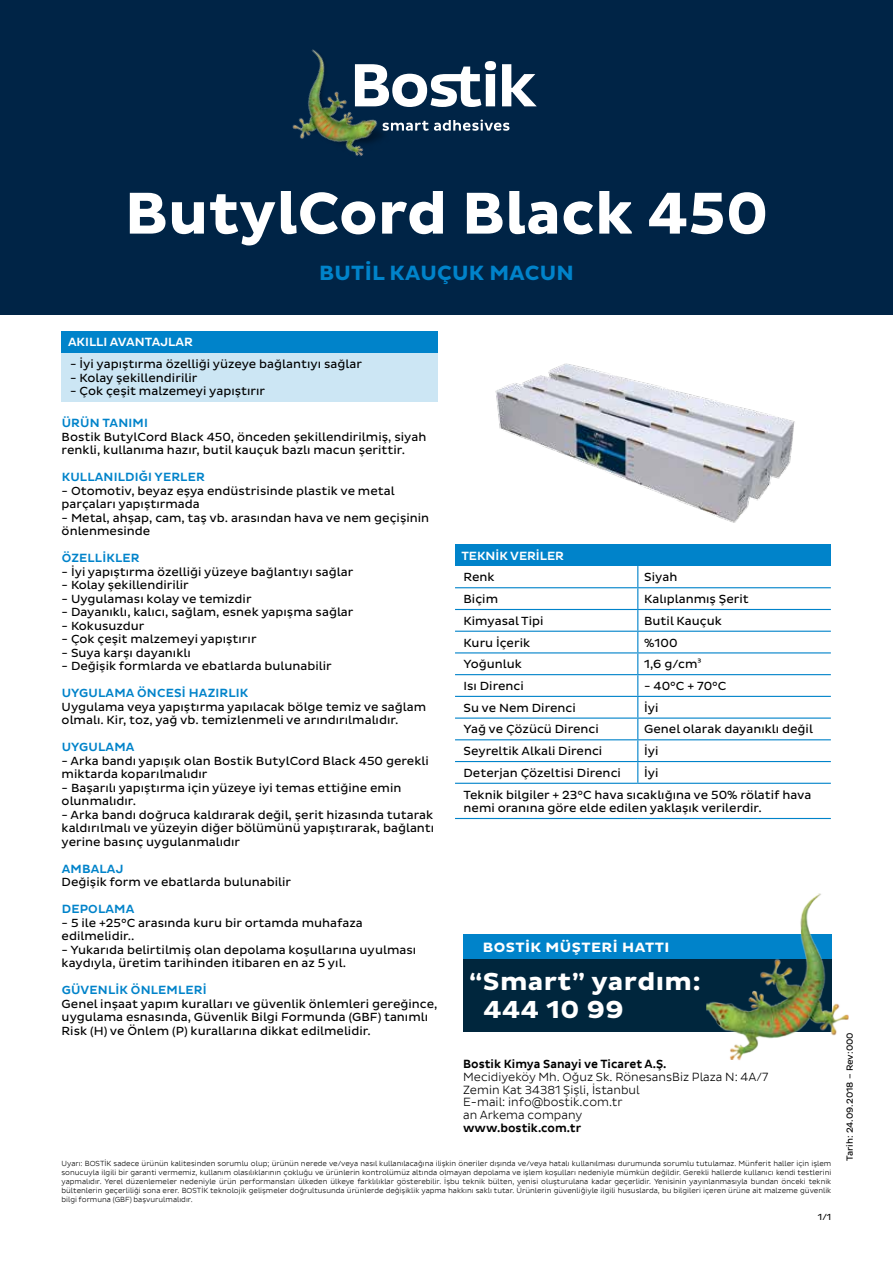
<style>
.page{position:relative;width:893px;height:1263px;background:#fff}
.page>*{position:absolute;margin:0;border:0;box-sizing:border-box;transform-origin:0 0}
.t1{font:700 60px "Bostik";color:#fff}
.t2{font:700 25.05px "Bostik";letter-spacing:.015em;color:#fff;scale:1.07 1}
.t3{font:700 21px "Bostik";letter-spacing:.015em;color:#0083ca}
.t4{font:700 13.8px "Bostik";letter-spacing:.03em;color:#fff;scale:1.07 1}
.t5{font:12px/13.5px "Bostik";color:#000}
.t6{font:300 12px/12.8px "Bostik Office";color:#000;scale:.95 1}
.t7{font:500 12px "Bostik Office";letter-spacing:.015em;color:#0083ca}
.t8{font:500 12px "Bostik Office";color:#000;scale:.95 1}
.t9{font:500 12px "Bostik Office";color:#fff}
.t10{font:9px "Bostik";color:#000}
.t11{font:300 7.5px/9px "Bostik Office";color:#000;text-align:justify;scale:.95 1}
</style>
<div class="page">
<div style="left:0;top:0;width:893px;height:315px;background:#002446"></div>
<img style="left:292px;top:49px;width:91px;height:107px">
<svg style="left:383px;top:120px;width:126px;height:11px"></svg>
<svg style="left:355px;top:61px;width:182px;height:46px"></svg>
<div style="left:463px;top:934px;width:368px;height:25px;background:#0083ca"></div>
<div style="left:463px;top:959px;width:368px;height:72px;background:#00263d"></div>
<img style="left:704px;top:893px;width:145px;height:167px">
<div style="left:455px;top:544px;width:376px;height:22px;background:#0083ca"></div>
<hr style="left:455px;top:587px;width:183px;height:1px;background:#0083ca">
<hr style="left:638px;top:587px;width:193px;height:1px;background:#0083ca">
<hr style="left:455px;top:609px;width:183px;height:1px;background:#0083ca">
<hr style="left:638px;top:609px;width:193px;height:1px;background:#0083ca">
<hr style="left:455px;top:631px;width:183px;height:1px;background:#0083ca">
<hr style="left:638px;top:631px;width:193px;height:1px;background:#0083ca">
<hr style="left:455px;top:652px;width:183px;height:1px;background:#0083ca">
<hr style="left:638px;top:652px;width:193px;height:1px;background:#0083ca">
<hr style="left:455px;top:674px;width:183px;height:1px;background:#0083ca">
<hr style="left:638px;top:674px;width:193px;height:1px;background:#0083ca">
<hr style="left:455px;top:696px;width:183px;height:1px;background:#0083ca">
<hr style="left:638px;top:696px;width:193px;height:1px;background:#0083ca">
<hr style="left:455px;top:717px;width:183px;height:2px;background:#0083ca">
<hr style="left:638px;top:717px;width:193px;height:2px;background:#0083ca">
<hr style="left:455px;top:739px;width:183px;height:1px;background:#0083ca">
<hr style="left:638px;top:739px;width:193px;height:1px;background:#0083ca">
<hr style="left:455px;top:761px;width:183px;height:1px;background:#0083ca">
<hr style="left:638px;top:761px;width:193px;height:1px;background:#0083ca">
<svg style="left:637px;top:566px;width:1px;height:217px"></svg>
<hr style="left:455px;top:783px;width:183px;height:1px;background:#0083ca">
<hr style="left:638px;top:783px;width:193px;height:1px;background:#0083ca">
<hr style="left:455px;top:818px;width:183px;height:1px;background:#0083ca">
<hr style="left:638px;top:818px;width:193px;height:1px;background:#0083ca">
<div style="left:62px;top:331px;width:376px;height:22px;background:#0083ca"></div>
<div style="left:62px;top:353px;width:376px;height:48px;background:#cce6f4"></div>
<img style="left:495px;top:363px;width:300px;height:160px">
<h1 class="t1" style="left:125px;top:179px;width:645px">ButylCord Black 450</h1>
<h3 class="t3" style="left:319px;top:261px;width:256px">Butİl Kauçuk Macun</h3>
<p class="t9" style="left:68px;top:335px;width:24px">AKILLI</p>
<p class="t9" style="left:110px;top:335px;width:10px">AVAN</p>
<p class="t9" style="left:145px;top:335px;width:33px">TAJLAR</p>
<p class="t5" style="left:70px;top:357px;width:293px">- İyi yapıştırma özelliği yüzeye bağlantıyı sağlar</p>
<p class="t5" style="left:70px;top:371px;width:129px">- Kolay şekillendirilir</p>
<p class="t5" style="left:70px;top:384px;width:196px">- Çok çeşit malzemeyi yapıştırır</p>
<p class="t7" style="left:62px;top:416px;width:88px">ÜRÜN TANIMI</p>
<p class="t5" style="left:62px;top:430px;width:366px">Bostik ButylCord Black 450, önceden şekillendirilmiş, siyah renkli, kullanıma hazır, butil kauçuk bazlı macun şerittir.</p>
<p class="t7" style="left:62px;top:470px;width:145px">KULLANILDIĞI YERLER</p>
<p class="t5" style="left:62px;top:484px;width:335px">- Otomotiv, beyaz eşya endüstrisinde plastik ve metal parçaları yapıştırmada</p>
<p class="t5" style="left:62px;top:511px;width:369px">- Metal, ahşap, cam, taş vb. arasından hava ve nem geçişinin önlenmesinde</p>
<p class="t7" style="left:62px;top:551px;width:79px">ÖZELLİKLER</p>
<p class="t5" style="left:62px;top:565px;width:293px">- İyi yapıştırma özelliği yüzeye bağlantıyı sağlar</p>
<p class="t5" style="left:62px;top:578px;width:129px">- Kolay şekillendirilir</p>
<p class="t5" style="left:62px;top:592px;width:192px">- Uygulaması kolay ve temizdir</p>
<p class="t5" style="left:62px;top:605px;width:293px">- Dayanıklı, kalıcı, sağlam, esnek yapışma sağlar</p>
<p class="t5" style="left:62px;top:619px;width:84px">- Kokusuzdur</p>
<p class="t5" style="left:62px;top:632px;width:196px">- Çok çeşit malzemeyi yapıştırır</p>
<p class="t5" style="left:62px;top:646px;width:131px">- Suya karşı dayanıklı</p>
<p class="t5" style="left:62px;top:659px;width:272px">- Değişik formlarda ve ebatlarda bulunabilir</p>
<p class="t7" style="left:62px;top:686px;width:187px">UYGULAMA ÖNCESİ HAZIRLIK</p>
<p class="t5" style="left:62px;top:700px;width:366px">Uygulama veya yapıştırma yapılacak bölge temiz ve sağlam olmalı. Kir, toz, yağ vb. temizlenmeli ve arındırılmalıdır.</p>
<p class="t7" style="left:62px;top:740px;width:74px">UYGULAMA</p>
<p class="t5" style="left:62px;top:754px;width:369px">- Arka bandı yapışık olan Bostik ButylCord Black 450 gerekli miktarda koparılmalıdır</p>
<p class="t5" style="left:62px;top:781px;width:341px">- Başarılı yapıştırma için yüzeye iyi temas ettiğine emin olunmalıdır.</p>
<p class="t5" style="left:62px;top:808px;width:374px;text-align:justify">- Arka bandı doğruca kaldırarak değil, şerit hizasında tutarak kaldırılmalı ve yüzeyin diğer bölümünü yapıştırarak, bağlantı yerine basınç uygulanmalıdır</p>
<p class="t7" style="left:62px;top:862px;width:63px">AMBALAJ</p>
<p class="t5" style="left:62px;top:875px;width:231px">Değişik form ve ebatlarda bulunabilir</p>
<p class="t7" style="left:62px;top:902px;width:74px">DEPOLAMA</p>
<p class="t5" style="left:62px;top:916px;width:303px">- 5 ile +25°C arasında kuru bir ortamda muhafaza edilmelidir..</p>
<p class="t5" style="left:62px;top:943px;width:356px">- Yukarıda belirtilmiş olan depolama koşullarına uyulması kaydıyla, üretim tarihinden itibaren en az 5 yıl.</p>
<p class="t7" style="left:62px;top:983px;width:146px">GÜVENLİK ÖNLEMLERİ</p>
<p class="t5" style="left:62px;top:997px;width:377px">Genel inşaat yapım kuralları ve güvenlik önlemleri gereğince, uygulama esnasında, Güvenlik Bilgi Formunda (GBF) tanımlı<br>Risk (H) ve Önlem (P) kurallarına dikkat edilmelidir.</p>
<p class="t9" style="left:461px;top:549px;width:59px">TEKNİK VER</p>
<p class="t9" style="left:536px;top:549px;width:13px">İLER</p>
<p class="t5" style="left:464px;top:571px;width:33px">Renk</p>
<p class="t5" style="left:644px;top:571px;width:35px">Siyah</p>
<p class="t5" style="left:464px;top:592px;width:36px">Biçim</p>
<p class="t5" style="left:644px;top:592px;width:106px">Kalıplanmış Şerit</p>
<p class="t5" style="left:464px;top:614px;width:81px">Kimyasal Tipi</p>
<p class="t5" style="left:644px;top:614px;width:79px">Butil Kauçuk</p>
<p class="t5" style="left:464px;top:636px;width:68px">Kuru İçerik</p>
<p class="t5" style="left:644px;top:636px;width:35px">%100</p>
<p class="t5" style="left:464px;top:658px;width:60px">Yoğunluk</p>
<p class="t5" style="left:644px;top:658px;width:59px">1,6 g/cm³</p>
<p class="t5" style="left:464px;top:679px;width:62px">Isı Direnci</p>
<p class="t5" style="left:644px;top:679px;width:84px">- 40°C + 70°C</p>
<p class="t5" style="left:464px;top:701px;width:114px">Su ve Nem Direnci</p>
<p class="t5" style="left:644px;top:701px;width:16px">İyi</p>
<p class="t5" style="left:464px;top:723px;width:137px">Yağ ve Çözücü Direnci</p>
<p class="t5" style="left:644px;top:723px;width:170px">Genel olarak dayanıklı değil</p>
<p class="t5" style="left:464px;top:744px;width:140px">Seyreltik Alkali Direnci</p>
<p class="t5" style="left:644px;top:744px;width:16px">İyi</p>
<p class="t5" style="left:464px;top:766px;width:159px">Deterjan Çözeltisi Direnci</p>
<p class="t5" style="left:464px;top:762px;width:349px;line-height:21.8px;text-indent:181px">İyi<br>Teknik bilgiler + 23°C hava sıcaklığına ve 50% rölatif hava</p>
<p class="t5" style="left:464px;top:801px;width:300px">nemi oranına göre elde edilen yaklaşık verilerdir.</p>
<p class="t4" style="left:483px;top:939px;width:176px">BOSTİK MÜŞTERİ HATTI</p>
<h2 class="t2" style="left:469px;top:967px;width:218px">“Smart” yardım:</h2>
<h2 class="t2" style="left:483px;top:995px;width:133px">444 10 99</h2>
<p class="t8" style="left:463px;top:1057px;width:216px">BOSTIK KIMYA SANAYI VE TICARET A.Ş.</p>
<p class="t6" style="left:463px;top:1070px;width:323px">Mecidiyeköy Mh. Oğuz Sk. RönesansBiz Plaza N: 4A/7<br>Zemin Kat 34381 Şişli, İstanbul<br>E-mail: info@bostik.com.tr<br>an Arkema company</p>
<p class="t8" style="left:463px;top:1121px;width:126px">WWW.BOSTIK.COM.TR</p>
<p class="t11" style="left:62px;top:1159px;width:812px">Uyarı: BOSTİK sadece ürünün kalitesinden sorumlu olup; ürünün nerede ve/veya nasıl kullanılacağına ilişkin öneriler dışında ve/veya hatalı kullanılması durumunda sorumlu tutulamaz. Münferit haller için işlem sonucuyla ilgili bir garanti vermemiz, kullanım olasılıklarının çokluğu ve ürünlerin kontrolümüz altında olmayan depolama ve işlem koşulları nedeniyle mümkün değildir. Gerekli hallerde kullanıcı kendi testlerini yapmalıdır. Yerel düzenlemeler nedeniyle ü rün performansları ülkeden ülkeye farklılıklar gösterebilir. İşbu teknik bülten, yenisi oluşturulana kadar geçerlidir. Yenisinin yayınlanmasıyla bundan önceki teknik bültenlerin geçerliliği sona erer. BOSTİK teknolojik gelişmeler doğrultusunda ürünlerde değişiklik yapma hakkını saklı tutar. Ürünlerin güvenliğiyle ilgili hususlarda, bu bilgileri içeren ürüne ait malzeme güvenlik bilgi formuna (GBF) başvurulmalıdır.</p>
<p class="t10" style="left:818px;top:1212px;width:15px">1/1</p>
<p class="t10" style="left:845px;top:1161px;width:131px;rotate:-90deg">Tarih: 24.09.2018 – Rev:000</p>
</div>
